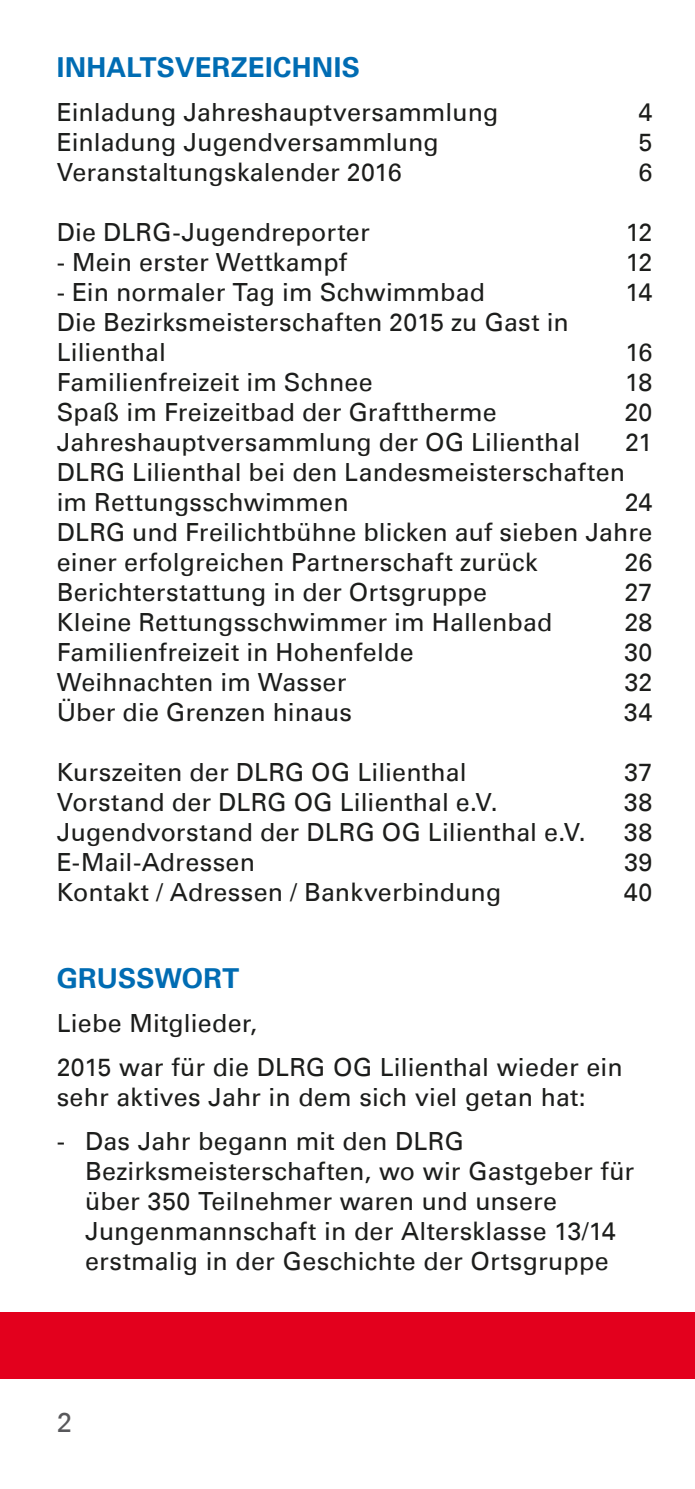
<style>
.page{position:relative;width:695px;height:1489px;background:#fff}
.page>*{position:absolute;margin:0;border:0;box-sizing:border-box;transform-origin:0 0}
.t1{font:700 27.5px "Univers";letter-spacing:.01em;color:#006cb3}
.t2{font:27.5px "Univers";color:#58585b}
.t3{font:25px/30px "Univers";letter-spacing:.01em;color:#1c1d1b}
</style>
<div class="page">
<div style="left:0;top:1311px;width:694px;height:67px;background:#e3001d"></div>
<p class="t1" style="left:57px;top:51px;width:305px">INHALTSVERZEICHNIS</p>
<p class="t3" style="left:57px;top:97px;width:443px">Einladung Jahreshauptversammlung</p>
<p class="t3" style="left:638px;top:97px;width:15px">4</p>
<p class="t3" style="left:57px;top:127px;width:383px">Einladung Jugendversammlung</p>
<p class="t3" style="left:638px;top:127px;width:15px">5</p>
<p class="t3" style="left:57px;top:157px;width:346px">Veranstaltungskalender 2016</p>
<p class="t3" style="left:638px;top:157px;width:15px">6</p>
<p class="t3" style="left:57px;top:217px;width:314px">Die DLRG-Jugendreporter</p>
<p class="t3" style="left:625px;top:217px;width:28px">12</p>
<p class="t3" style="left:57px;top:247px;width:292px">- Mein erster Wettkampf</p>
<p class="t3" style="left:625px;top:247px;width:28px">12</p>
<p class="t3" style="left:57px;top:277px;width:430px">- Ein normaler Tag im Schwimmbad</p>
<p class="t3" style="left:625px;top:277px;width:28px">14</p>
<p class="t3" style="left:57px;top:307px;width:513px">Die Bezirksmeisterschaften 2015 zu Gast in<br>Lilienthal</p>
<p class="t3" style="left:625px;top:337px;width:29px">16</p>
<p class="t3" style="left:57px;top:367px;width:317px">Familienfreizeit im Schnee</p>
<p class="t3" style="left:625px;top:367px;width:29px">18</p>
<p class="t3" style="left:57px;top:397px;width:441px">Spaß im Freizeitbad der Grafttherme</p>
<p class="t3" style="left:624px;top:397px;width:30px">20</p>
<p class="t3" style="left:57px;top:427px;width:525px">Jahreshauptversammlung der OG Lilienthal</p>
<p class="t3" style="left:57px;top:427px;width:597px;text-indent:568px">21<br>DLRG Lilienthal bei den Landesmeisterschaften im Rettungsschwimmen</p>
<p class="t3" style="left:57px;top:487px;width:597px;text-align:justify;text-indent:568px">24<br>DLRG und Freilichtbühne blicken auf sieben Jahre einer erfolgreichen Partnerschaft zurück</p>
<p class="t3" style="left:624px;top:547px;width:29px">26</p>
<p class="t3" style="left:57px;top:577px;width:432px">Berichterstattung in der Ortsgruppe</p>
<p class="t3" style="left:624px;top:577px;width:30px">27</p>
<p class="t3" style="left:57px;top:607px;width:497px">Kleine Rettungsschwimmer im Hallenbad</p>
<p class="t3" style="left:624px;top:607px;width:30px">28</p>
<p class="t3" style="left:57px;top:637px;width:358px">Familienfreizeit in Hohenfelde</p>
<p class="t3" style="left:624px;top:637px;width:30px">30</p>
<p class="t3" style="left:57px;top:667px;width:291px">Weihnachten im Wasser</p>
<p class="t3" style="left:624px;top:667px;width:30px">32</p>
<p class="t3" style="left:57px;top:697px;width:297px">Über die Grenzen hinaus</p>
<p class="t3" style="left:623px;top:697px;width:30px">34</p>
<p class="t3" style="left:57px;top:757px;width:411px">Kurszeiten der DLRG OG Lilienthal</p>
<p class="t3" style="left:624px;top:757px;width:30px">37</p>
<p class="t3" style="left:57px;top:787px;width:442px">Vorstand der DLRG OG Lilienthal e.V.</p>
<p class="t3" style="left:623px;top:787px;width:30px">38</p>
<p class="t3" style="left:57px;top:817px;width:530px">Jugendvorstand der DLRG OG Lilienthal e.V.</p>
<p class="t3" style="left:623px;top:817px;width:30px">38</p>
<p class="t3" style="left:57px;top:847px;width:200px">E-Mail-Adressen</p>
<p class="t3" style="left:624px;top:847px;width:30px">39</p>
<p class="t3" style="left:57px;top:877px;width:446px">Kontakt / Adressen / Bankverbindung</p>
<p class="t3" style="left:623px;top:877px;width:30px">40</p>
<p class="t1" style="left:57px;top:961px;width:184px">GRUSSWORT</p>
<p class="t3" style="left:57px;top:1001px;width:567px;line-height:44.2px">Liebe Mitglieder,<br>2015 war für die DLRG OG Lilienthal wieder ein</p>
<p class="t3" style="left:57px;top:1082px;width:530px">sehr aktives Jahr in dem sich viel getan hat:</p>
<p class="t3" style="left:85px;top:1126px;width:550px;text-indent:-28px">- Das Jahr begann mit den DLRG Bezirksmeisterschaften, wo wir Gastgeber für über 350 Teilnehmer waren und unsere Jungenmannschaft in der Altersklasse 13/14 erstmalig in der Geschichte der Ortsgruppe</p>
<p class="t2" style="left:57px;top:1405px;width:17px">2</p>
</div>
